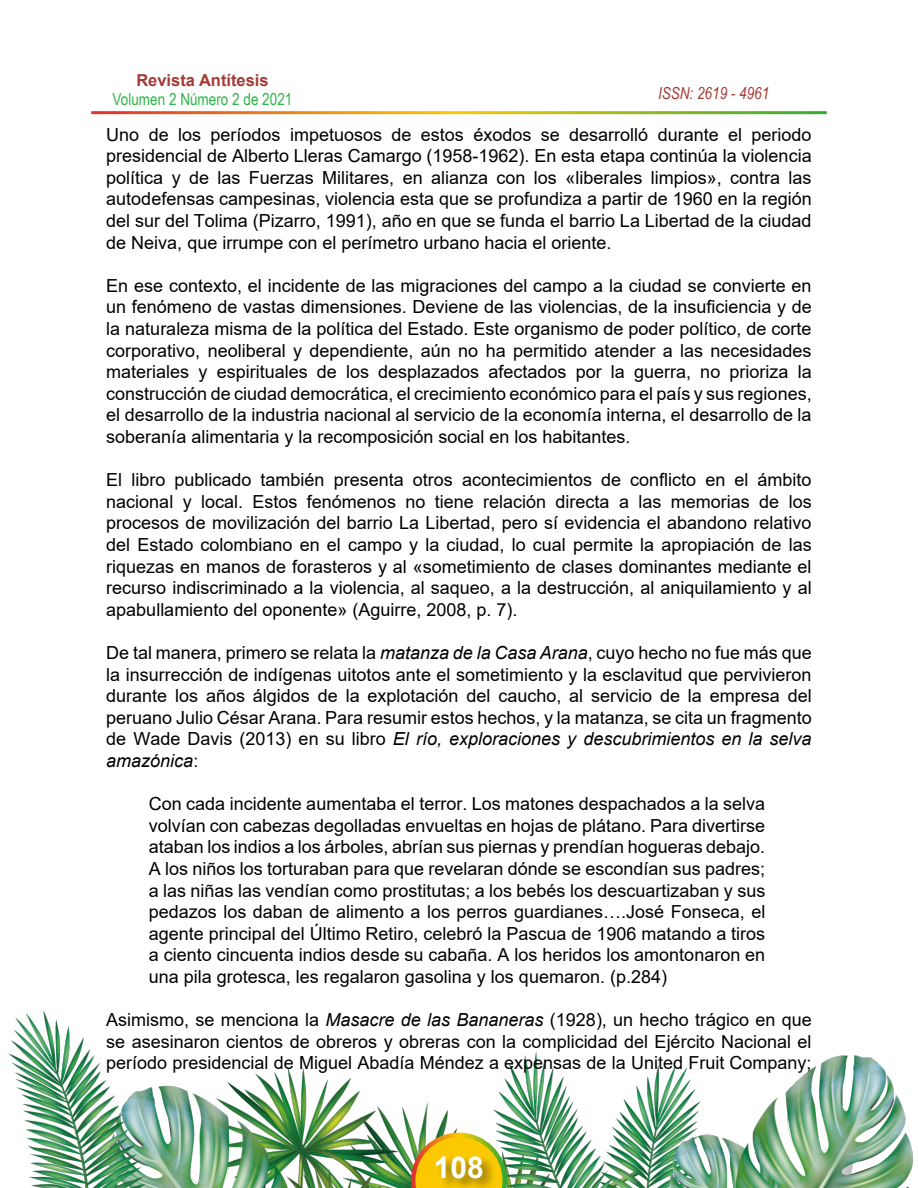
<style>
.page{position:relative;width:918px;height:1188px;background:#fff}
.page>*{position:absolute;margin:0;border:0;box-sizing:border-box;transform-origin:0 0}
.t1{font:700 30px "Arial";color:#fff}
.t2{font:18px/21.6px "Arial";color:#000;text-align:justify}
.t3{font:16.5px "Arial Narrow";color:#31b44a}
.t4{font:700 16.5px "Arial";color:#a53a35}
.t5{font:italic 16.5px "Arial Narrow";color:#a53a35}
.s1{font-style:italic}
</style>
<div class="page">
<img style="left:8px;top:1010px;width:905px;height:178px">
<svg style="left:411px;top:1133px;width:96px;height:55px"></svg>
<div style="left:434px;top:1154px;width:63px;height:34px;background:#231f20;opacity:.54"></div>
<p class="t4" style="left:136px;top:68px;width:134px">Revista Antítesis</p>
<p class="t3" style="left:113px;top:88px;width:181px">Volumen 2 Número 2 de 2021</p>
<p class="t5" style="left:658px;top:81px;width:113px">ISSN: 2619 - 4961</p>
<p class="t2" style="left:106px;top:123px;width:707px">Uno de los períodos impetuosos de estos éxodos se desarrolló durante el periodo presidencial de Alberto Lleras Camargo (1958-1962). En esta etapa continúa la violencia política y de las Fuerzas Militares, en alianza con los «liberales limpios», contra las autodefensas campesinas, violencia esta que se profundiza a partir de 1960 en la región del sur del Tolima (Pizarro, 1991), año en que se funda el barrio La Libertad de la ciudad de Neiva, que irrumpe con el perímetro urbano hacia el oriente.</p>
<p class="t2" style="left:106px;top:275px;width:707px">En ese contexto, el incidente de las migraciones del campo a la ciudad se convierte en un fenómeno de vastas dimensiones. Deviene de las violencias, de la insuficiencia y de la naturaleza misma de la política del Estado. Este organismo de poder político, de corte corporativo, neoliberal y dependiente, aún no ha permitido atender a las necesidades materiales y espirituales de los desplazados afectados por la guerra, no prioriza la construcción de ciudad democrática, el crecimiento económico para el país y sus regiones, el desarrollo de la industria nacional al servicio de la economía interna, el desarrollo de la soberanía alimentaria y la recomposición social en los habitantes.</p>
<p class="t2" style="left:106px;top:469px;width:707px">El libro publicado también presenta otros acontecimientos de conflicto en el ámbito nacional y local. Estos fenómenos no tiene relación directa a las memorias de los procesos de movilización del barrio La Libertad, pero sí evidencia el abandono relativo del Estado colombiano en el campo y la ciudad, lo cual permite la apropiación de las riquezas en manos de forasteros y al «sometimiento de clases dominantes mediante el recurso indiscriminado a la violencia, al saqueo, a la destrucción, al aniquilamiento y al apabullamiento del oponente» (Aguirre, 2008, p. 7).</p>
<p class="t2" style="left:106px;top:642px;width:707px">De tal manera, primero se relata la <span class="s1">matanza de la Casa Arana</span>, cuyo hecho no fue más que la insurrección de indígenas uitotos ante el sometimiento y la esclavitud que pervivieron durante los años álgidos de la explotación del caucho, al servicio de la empresa del peruano Julio César Arana. Para resumir estos hechos, y la matanza, se cita un fragmento de Wade Davis (2013) en su libro <span class="s1">El río, exploraciones y descubrimientos en la selva amazónica</span>:</p>
<p class="t2" style="left:149px;top:793px;width:618px">Con cada incidente aumentaba el terror. Los matones despachados a la selva volvían con cabezas degolladas envueltas en hojas de plátano. Para divertirse ataban los indios a los árboles, abrían sus piernas y prendían hogueras debajo.<br>A los niños los torturaban para que revelaran dónde se escondían sus padres; a las niñas las vendían como prostitutas; a los bebés los descuartizaban y sus pedazos los daban de alimento a los perros guardianes….José Fonseca, el agente principal del Último Retiro, celebró la Pascua de 1906 matando a tiros a ciento cincuenta indios desde su cabaña. A los heridos los amontonaron en una pila grotesca, les regalaron gasolina y los quemaron. (p.284)</p>
<p class="t2" style="left:106px;top:1009px;width:707px">Asimismo, se menciona la <span class="s1">Masacre de las Bananeras</span> (1928), un hecho trágico en que se asesinaron cientos de obreros y obreras con la complicidad del Ejército Nacional el período presidencial de Miguel Abadía Méndez a expensas de la United Fruit Company;</p>
<h1 class="t1" style="left:434px;top:1146px;width:52px">108</h1>
</div>
